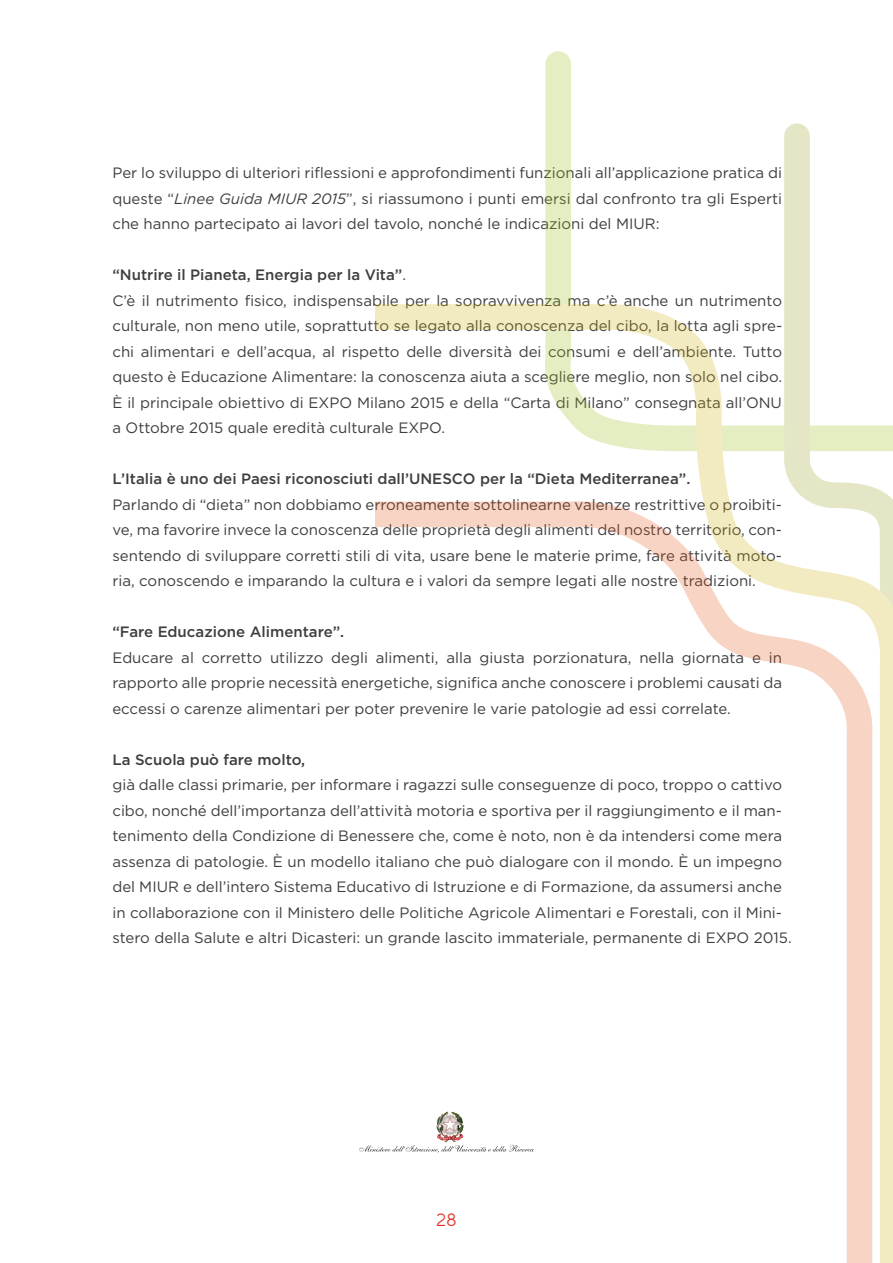
<style>
.page{position:relative;width:893px;height:1263px;background:#fff}
.page>*{position:absolute;margin:0;border:0;box-sizing:border-box;transform-origin:0 0}
.t1{font:18px "Banda";color:#e5352d}
.t2{font:15px/25.5px "Gotham";color:#3e3d40;text-align:justify}
.t3{font:500 15px "Gotham";color:#3e3d40}
.s1{font-style:italic}
.s2{font-weight:500}
</style>
<div class="page">
<svg style="left:359px;top:1145px;width:17px;height:7px"></svg>
<div style="left:545px;top:51px;width:26px;height:253px;background:#e5eec3"></div>
<svg style="left:784px;top:123px;width:26px;height:181px;background:#e4e6c7"></svg>
<svg style="left:376px;top:304px;width:517px;height:959px"></svg>
<p class="t2" style="left:112px;top:160px;width:671px">Per lo sviluppo di ulteriori riflessioni e approfondimenti funzionali all’applicazione pratica di queste “<span class="s1">Linee Guida MIUR 2015</span>”, si riassumono i punti emersi dal confronto tra gli Esperti che hanno partecipato ai lavori del tavolo, nonché le indicazioni del MIUR:</p>
<p class="t2" style="left:112px;top:262px;width:671px;text-align:left"><span class="s2">“Nutrire il Pianeta, Energia per la Vita”</span>.<br>C’è il nutrimento fisico, indispensabile per la sopravvivenza ma c’è anche un nutrimento culturale, non meno utile, soprattutto se legato alla conoscenza del cibo, la lotta agli spre&shy;chi alimentari e dell’acqua, al rispetto delle diversità dei consumi e dell’ambiente. Tutto questo è Educazione Alimentare: la conoscenza aiuta a scegliere meglio, non solo nel cibo.<br>È il principale obiettivo di EXPO Milano 2015 e della “Carta di Milano” consegnata all’ONU a Ottobre 2015 quale eredità culturale EXPO.</p>
<p class="t3" style="left:112px;top:469px;width:579px">L’Italia è uno dei Paesi riconosciuti dall’UNESCO per la “Dieta Mediterranea”.</p>
<p class="t2" style="left:112px;top:491px;width:671px">Parlando di “dieta” non dobbiamo erroneamente sottolinearne valenze restrittive o proibiti&shy;ve, ma favorire invece la conoscenza delle proprietà degli alimenti del nostro territorio, con&shy;sentendo di sviluppare corretti stili di vita, usare bene le materie prime, fare attività moto&shy;ria, conoscendo e imparando la cultura e i valori da sempre legati alle nostre tradizioni.</p>
<p class="t3" style="left:112px;top:622px;width:233px">“Fare Educazione Alimentare”.</p>
<p class="t2" style="left:112px;top:644px;width:671px">Educare al corretto utilizzo degli alimenti, alla giusta porzionatura, nella giornata e in rapporto alle proprie necessità energetiche, significa anche conoscere i problemi causati da eccessi o carenze alimentari per poter prevenire le varie patologie ad essi correlate.</p>
<p class="t3" style="left:112px;top:749px;width:194px">La Scuola può fare molto,</p>
<p class="t2" style="left:112px;top:772px;width:681px;text-align:left">già dalle classi primarie, per informare i ragazzi sulle conseguenze di poco, troppo o cattivo cibo, nonché dell’importanza dell’attività motoria e sportiva per il raggiungimento e il man&shy;tenimento della Condizione di Benessere che, come è noto, non è da intendersi come mera assenza di patologie. È un modello italiano che può dialogare con il mondo. È un impegno del MIUR e dell’intero Sistema Educativo di Istruzione e di Formazione, da assumersi anche in collaborazione con il Ministero delle Politiche Agricole Alimentari e Forestali, con il Mini&shy;stero della Salute e altri Dicasteri: un grande lascito immateriale, permanente di EXPO 2015.</p>
<p class="t1" style="left:437px;top:1209px;width:21px">28</p>
</div>
